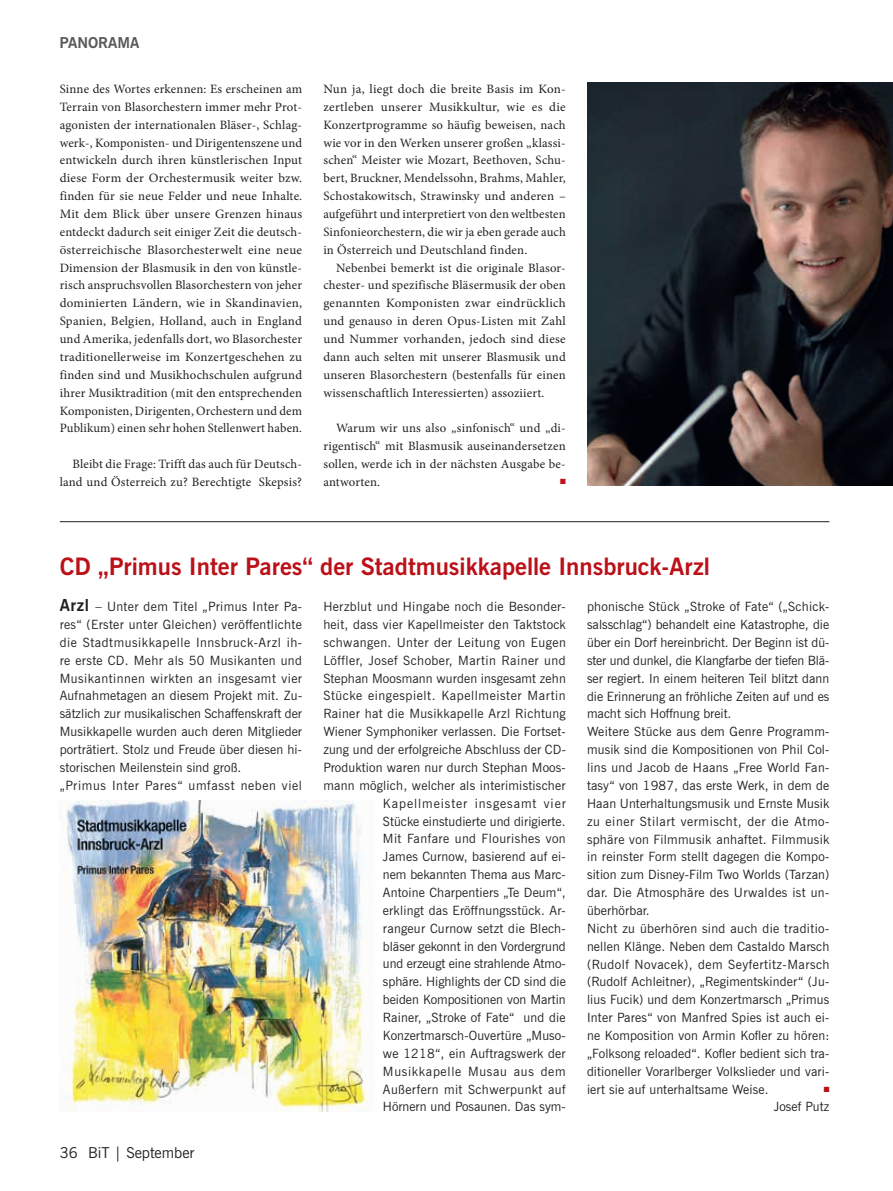
<style>
.page{position:relative;width:893px;height:1191px;background:#fff}
.page>*{position:absolute;margin:0;border:0;box-sizing:border-box;transform-origin:0 0}
.t1{font:700 24px "News Gothic BT";color:#bb1018}
.t2{font:15px "News Gothic BT";color:#231f20}
.t3{font:700 15px "News Gothic BT";color:#57585a}
.t4{font:12.75px/17.9px "News Gothic BT";letter-spacing:.01em;color:#231f20}
.t5{font:12.75px/17.9px "Minion Pro";letter-spacing:.01em;color:#231f20;text-align:justify}
.t6{font:7.5px "Zapf Dingbats ITC";color:#c4121a}
.t7{font:7.5px "Zapf Dingbats ITC";color:#bb1018}
.s1{font-weight:700;font-size:16.5px}
</style>
<div class="page">
<img style="left:587px;top:82px;width:306px;height:404px">
<hr style="left:60px;top:521px;width:769px;height:1px;background:#231f20">
<img style="left:60px;top:800px;width:311px;height:311px">
<p class="t3" style="left:60px;top:34px;width:81px">panorama</p>
<p class="t5" style="left:60px;top:80px;width:244px">Sinne des Wortes erkennen: Es erscheinen am Terrain von Blasorchestern immer mehr Prot&shy;agonisten der internationalen Bläser-, Schlag&shy;werk-, Komponisten- und Dirigentenszene und entwickeln durch ihren künstlerischen Input diese Form der Orchestermusik weiter bzw. finden für sie neue Felder und neue Inhalte.<br>Mit dem Blick über unsere Grenzen hinaus entdeckt dadurch seit einiger Zeit die deutsch&shy;österreichische Blasorchesterwelt eine neue Dimension der Blasmusik in den von künstle&shy;risch anspruchsvollen Blasorchestern von jeher dominierten Ländern, wie in Skandinavien, Spanien, Belgien, Holland, auch in England und Amerika, jedenfalls dort, wo Blasorchester traditionellerweise im Konzertgeschehen zu finden sind und Musikhochschulen aufgrund ihrer Musiktradition (mit den entsprechenden Komponisten, Dirigenten, Orchestern und dem Publikum) einen sehr hohen Stellenwert haben.</p>
<p class="t5" style="left:60px;top:455px;width:244px;text-align:right">Bleibt die Frage: Trifft das auch für Deutsch&shy;land und Österreich zu? Berechtigte Skepsis?</p>
<p class="t5" style="left:323px;top:80px;width:244px">Nun ja, liegt doch die breite Basis im Kon&shy;zertleben unserer Musikkultur, wie es die Konzertprogramme so häufig beweisen, nach wie vor in den Werken unserer großen „klassi&shy;schen“ Meister wie Mozart, Beethoven, Schu&shy;bert, Bruckner, Mendelssohn, Brahms, Mahler, Schostakowitsch, Strawinsky und anderen – aufgeführt und interpretiert von den weltbesten Sinfonieorchestern, die wir ja eben gerade auch in Österreich und Deutschland finden.</p>
<p class="t5" style="left:323px;top:259px;width:244px;text-indent:13px">Nebenbei bemerkt ist die originale Blasor&shy;chester- und spezifische Bläsermusik der oben genannten Komponisten zwar eindrücklich und genauso in deren Opus-Listen mit Zahl und Nummer vorhanden, jedoch sind diese dann auch selten mit unserer Blasmusik und unseren Blasorchestern (bestenfalls für einen wissenschaftlich Interessierten) assoziiert.</p>
<p class="t5" style="left:323px;top:419px;width:244px;text-indent:13px">Warum wir uns also „sinfonisch“ und „di&shy;rigentisch“ mit Blasmusik auseinandersetzen sollen, werde ich in der nächsten Ausgabe be&shy;antworten.</p>
<p class="t6" style="left:560px;top:478px;width:7px">■</p>
<h1 class="t1" style="left:60px;top:552px;width:652px">CD „Primus I nter Pares“ der Stadtmusikkapelle I nnsbruck-Arzl</h1>
<p class="t4" style="left:60px;top:597px;width:244px"><span class="s1">Arzl</span> – Unter dem Titel „Primus Inter Pa&shy;res“ (Erster unter Gleichen) veröffentlichte die Stadtmusikkapelle Innsbruck-Arzl ih&shy;re erste CD. Mehr als 50 Musikanten und Musikantinnen wirkten an insgesamt vier Aufnahmetagen an diesem Projekt mit. Zu&shy;sätzlich zur musikalischen Schaffenskraft der Musikkapelle wurden auch deren Mitglieder porträtiert. Stolz und Freude über diesen hi&shy;storischen Meilenstein sind groß.<br>„Primus Inter Pares“ umfasst neben viel</p>
<p class="t4" style="left:323px;top:597px;width:244px;text-align:right">Herzblut und Hingabe noch die Besonder&shy;heit, dass vier Kapellmeister den Taktstock schwangen. Unter der Leitung von Eugen Löffler, Josef Schober, Martin Rainer und Stephan Moosmann wurden insgesamt zehn Stücke eingespielt. Kapellmeister Martin Rainer hat die Musikkapelle Arzl Richtung Wiener Symphoniker verlassen. Die Fortset&shy;zung und der erfolgreiche Abschluss der CD-Produktion waren nur durch Stephan Moos&shy;mann möglich, welcher als interimistischer Kapellmeister insgesamt vier<br>Stücke einstudierte und dirigierte.<br>Mit Fanfare und Flourishes von<br>James Curnow, basierend auf ei-<br>nem bekannten Thema aus Marc-<br>Antoine Charpentiers „Te Deum“,<br>erklingt das Eröffnungsstück. Ar-<br>rangeur Curnow setzt die Blech-<br>bläser gekonnt in den Vordergrund<br>und erzeugt eine strahlende Atmo-<br>sphäre. Highlights der CD sind die<br>beiden Kompositionen von Martin<br>Rainer, „Stroke of Fate“ und die Konzertmarsch-Ouvertüre „Muso-<br>we 1218“, ein Auftragswerk der Musikkapelle Musau aus dem<br>Außerfern mit Schwerpunkt auf<br>Hörnern und Posaunen. Das sym-</p>
<p class="t4" style="left:587px;top:597px;width:244px">phonische Stück „Stroke of Fate“ („Schick&shy;salsschlag“) behandelt eine Katastrophe, die über ein Dorf hereinbricht. Der Beginn ist dü&shy;ster und dunkel, die Klangfarbe der tiefen Blä&shy;ser regiert. In einem heiteren Teil blitzt dann die Erinnerung an fröhliche Zeiten auf und es macht sich Hoffnung breit.<br>Weitere Stücke aus dem Genre Programm&shy;musik sind die Kompositionen von Phil Col&shy;lins und Jacob de Haans „Free World Fan&shy;tasy“ von 1987, das erste Werk, in dem de Haan Unterhaltungsmusik und Ernste Musik zu einer Stilart vermischt, der die Atmo&shy;sphäre von Filmmusik anhaftet. Filmmusik in reinster Form stellt dagegen die Kompo&shy;sition zum Disney-Film Two Worlds (Tarzan) dar. Die Atmosphäre des Urwaldes ist un&shy;überhörbar.<br>Nicht zu überhören sind auch die traditio&shy;nellen Klänge. Neben dem Castaldo Marsch (Rudolf Novacek), dem Seyfertitz-Marsch (Rudolf Achleitner), „Regimentskinder“ (Ju&shy;lius Fucik) und dem Konzertmarsch „Primus Inter Pares“ von Manfred Spies ist auch ei&shy;ne Komposition von Armin Kofler zu hören: „Folksong reloaded“. Kofler bedient sich tra&shy;ditioneller Vorarlberger Volkslieder und vari&shy;iert sie auf unterhaltsame Weise.</p>
<p class="t7" style="left:824px;top:1085px;width:7px">■</p>
<p class="t4" style="left:774px;top:1097px;width:57px">Josef Putz</p>
<p class="t2" style="left:60px;top:1144px;width:136px">36 BiT | September</p>
</div>
